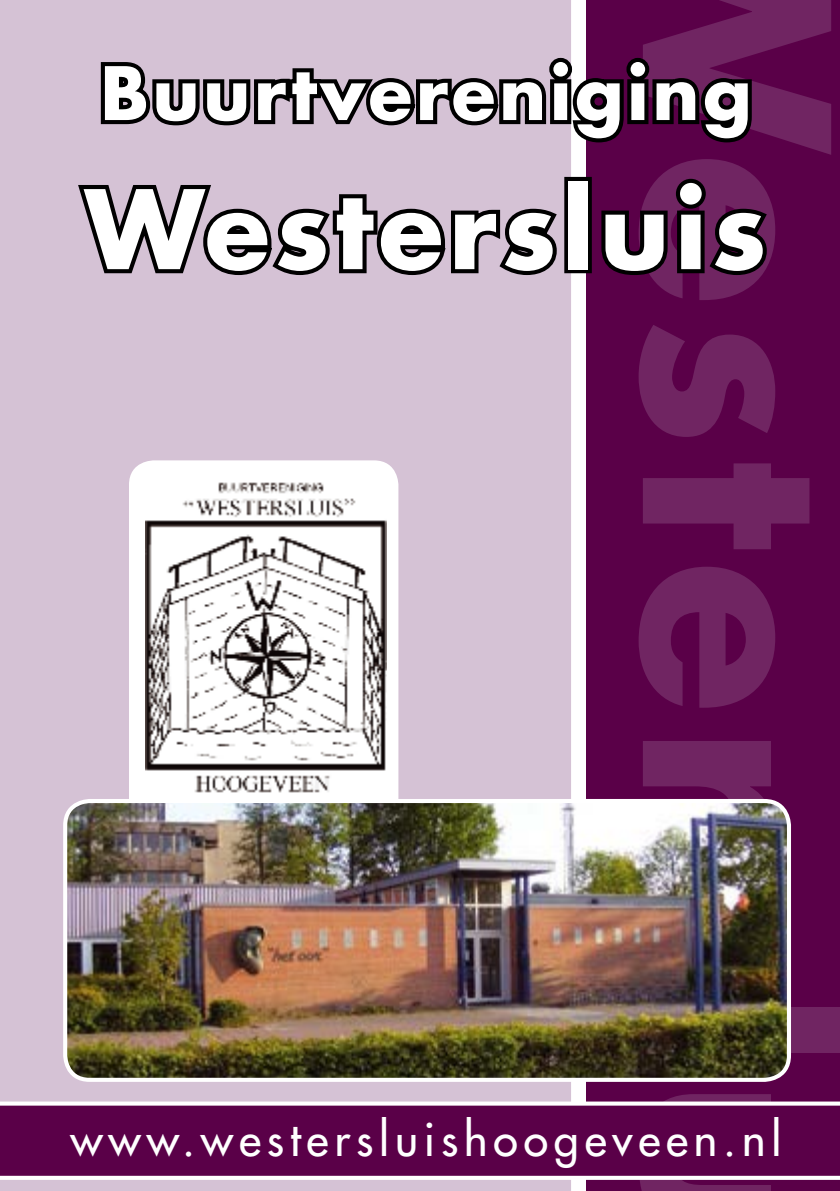
<style>
.page{position:relative;width:840px;height:1191px;background:#fff}
.page>*{position:absolute;margin:0;border:0;box-sizing:border-box;transform-origin:0 0}
.t1{font:700 249.6px "Futura Std";letter-spacing:.05em;color:#702562}
.t2{font:700 106.2px "Futura Std";letter-spacing:.05em;color:#fff}
.t3{font:700 71.4px "Futura Std";letter-spacing:.05em;color:#fff}
.t4{font:500 45px "Futura Std";letter-spacing:.13em;color:#fff}
</style>
<div class="page">
<div style="left:586px;top:0;width:253px;height:1191px;background:#5a0048"></div>
<div style="left:0;top:0;width:575px;height:1191px;background:#d5c2d5"></div>
<svg style="left:0;top:1101px;width:839px;height:78px"></svg>
<svg style="left:97px;top:54px;width:655px;height:92px;background:#725d6f"></svg>
<svg style="left:73px;top:179px;width:488px;height:100px;background:#887c88"></svg>
<div style="left:564px;top:177px;width:27px;height:96px;border:8px solid #000"></div>
<svg style="left:601px;top:178px;width:166px;height:97px"></svg>
<svg style="left:65px;top:460px;width:711px;height:341px;fill:#d5c2d5"></svg>
<img style="left:65px;top:801px;width:723px;height:278px">
<div style="left:63px;top:799px;width:727px;height:282px;border:4px solid #fff;border-radius:25px"></div>
<img style="left:146px;top:471px;width:240px;height:328px">
<h1 class="t1" style="left:902px;top:-128px;width:1373px;rotate:90deg">Westerslu</h1>
<h3 class="t3" style="left:100px;top:46px;width:652px">Buurtvereniging</h3>
<h2 class="t2" style="left:85px;top:159px;width:682px">Westersluis</h2>
<p class="t4" style="left:70px;top:1111px;width:712px">www.westersluishoogeveen.nl</p>
</div>
